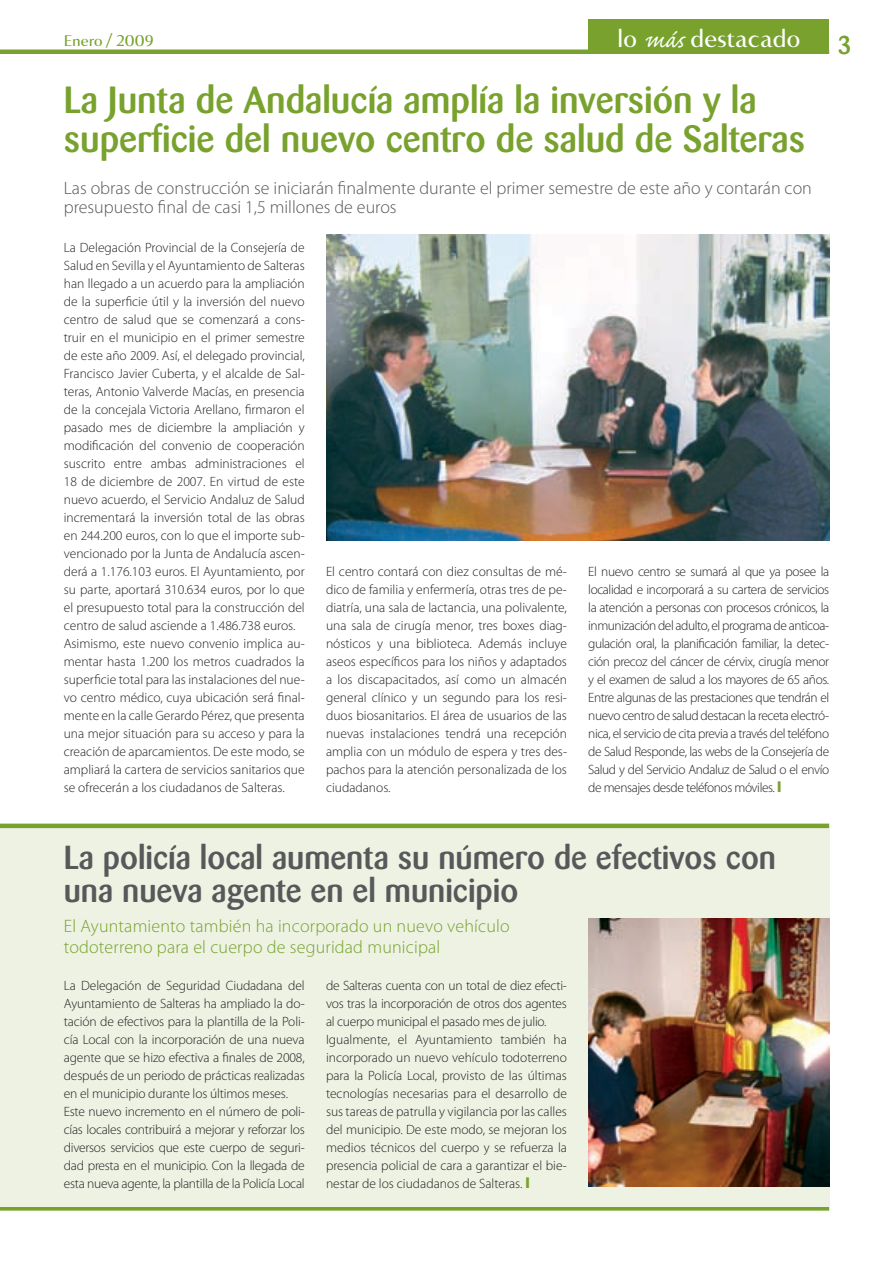
<style>
.page{position:relative;width:893px;height:1263px;background:#fff}
.page>*{position:absolute;margin:0;border:0;box-sizing:border-box;transform-origin:0 0}
.t1{font:500 37.5px/39px "Barmeno";color:#78a22d}
.t2{font:500 33px/33px "Barmeno";color:#57585a}
.t3{font:500 25.5px "Barmeno";color:#78a22d}
.t4{font:500 24px "Accent Graphic";color:#fff}
.t5{font:300 18px/19.5px "Myriad Pro";color:#57585a}
.t6{font:300 18px/21px "Myriad Pro";letter-spacing:.01em;color:#78a22d}
.t7{font:500 15px "Accent Graphic";color:#78a22d}
.t8{font:300 13.5px/18px "Myriad Pro";color:#231f20}
.s1{font-family:"Caflisch Script Pro";font-weight:400;font-size:30px}
.s2{font-weight:900;font-size:15px;color:#78a22d}
</style>
<div class="page">
<hr style="left:0;top:50px;width:829px;height:4px;background:#78a22d">
<div style="left:0;top:1206px;width:829px;height:5px;background:#78a22d"></div>
<div style="left:0;top:828px;width:829px;height:378px;background:#edf2e3"></div>
<div style="left:588px;top:20px;width:241px;height:34px;background:#78a22d"></div>
<img style="left:326px;top:234px;width:503px;height:306px">
<hr style="left:0;top:824px;width:829px;height:4px;background:#78a22d">
<img style="left:588px;top:918px;width:241px;height:268px">
<h3 class="t4" style="left:617px;top:24px;width:185px">lo <span class="s1">más</span> destacado</h3>
<p class="t7" style="left:64px;top:31px;width:92px">Enero / 2009</p>
<h3 class="t3" style="left:838px;top:30px;width:15px">3</h3>
<h1 class="t1" style="left:64px;top:81px;width:743px">La Junta de Andalucía amplía la inversión y la superficie del nuevo centro de salud de Salteras</h1>
<h3 class="t5" style="left:64px;top:178px;width:750px">Las obras de construcción se iniciarán finalmente durante el primer semestre de este año y contarán con presupuesto final de casi 1,5 millones de euros</h3>
<p class="t8" style="left:64px;top:239px;width:242px">La Delegación Provincial de la Consejería de Salud en Sevilla y el Ayuntamiento de Salteras han llegado a un acuerdo para la ampliación de la superficie útil y la inversión del nuevo centro de salud que se comenzará a cons&shy;truir en el municipio en el primer semestre de este año 2009. Así, el delegado provincial, Francisco Javier Cuberta, y el alcalde de Sal&shy;teras, Antonio Valverde Macías, en presencia de la concejala Victoria Arellano, firmaron el pasado mes de diciembre la ampliación y modificación del convenio de cooperación suscrito entre ambas administraciones el 18 de diciembre de 2007. En virtud de este nuevo acuerdo, el Servicio Andaluz de Salud incrementará la inversión total de las obras en 244.200 euros, con lo que el importe sub&shy;vencionado por la Junta de Andalucía ascen&shy;derá a 1.176.103 euros. El Ayuntamiento, por su parte, aportará 310.634 euros, por lo que el presupuesto total para la construcción del centro de salud asciende a 1.486.738 euros.<br>Asimismo, este nuevo convenio implica au&shy;mentar hasta 1.200 los metros cuadrados la superficie total para las instalaciones del nue&shy;vo centro médico, cuya ubicación será final&shy;mente en la calle Gerardo Pérez, que presenta una mejor situación para su acceso y para la creación de aparcamientos. De este modo, se ampliará la cartera de servicios sanitarios que se ofrecerán a los ciudadanos de Salteras.</p>
<p class="t8" style="left:326px;top:563px;width:242px;text-align:justify">El centro contará con diez consultas de mé&shy;dico de familia y enfermería, otras tres de pe&shy;diatría, una sala de lactancia, una polivalente, una sala de cirugía menor, tres boxes diag&shy;nósticos y una biblioteca. Además incluye aseos específicos para los niños y adaptados a los discapacitados, así como un almacén general clínico y un segundo para los resi&shy;duos biosanitarios. El área de usuarios de las nuevas instalaciones tendrá una recepción amplia con un módulo de espera y tres des&shy;pachos para la atención personalizada de los ciudadanos.</p>
<p class="t8" style="left:588px;top:563px;width:242px;text-align:justify">El nuevo centro se sumará al que ya posee la localidad e incorporará a su cartera de servicios la atención a personas con procesos crónicos, la inmunización del adulto, el programa de anticoa&shy;gulación oral, la planificación familiar, la detec&shy;ción precoz del cáncer de cérvix, cirugía menor y el examen de salud a los mayores de 65 años.<br>Entre algunas de las prestaciones que tendrán el nuevo centro de salud destacan la receta electró&shy;nica, el servicio de cita previa a través del teléfono de Salud Responde, las webs de la Consejería de Salud y del Servicio Andaluz de Salud o el envío de mensajes desde teléfonos móviles. <span class="s2">l</span></p>
<h2 class="t2" style="left:64px;top:841px;width:714px">La policía local aumenta su número de efectivos con una nueva agente en el municipio</h2>
<h3 class="t6" style="left:64px;top:915px;width:447px">El Ayuntamiento también ha incorporado un nuevo vehículo todoterreno para el cuerpo de seguridad municipal</h3>
<p class="t8" style="left:64px;top:977px;width:242px">La Delegación de Seguridad Ciudadana del Ayuntamiento de Salteras ha ampliado la do&shy;tación de efectivos para la plantilla de la Poli&shy;cía Local con la incorporación de una nueva agente que se hizo efectiva a finales de 2008, después de un periodo de prácticas realizadas en el municipio durante los últimos meses.<br>Este nuevo incremento en el número de poli&shy;cías locales contribuirá a mejorar y reforzar los diversos servicios que este cuerpo de seguri&shy;dad presta en el municipio. Con la llegada de esta nueva agente, la plantilla de la Policía Local</p>
<p class="t8" style="left:326px;top:977px;width:242px">de Salteras cuenta con un total de diez efecti&shy;vos tras la incorporación de otros dos agentes al cuerpo municipal el pasado mes de julio.<br>Igualmente, el Ayuntamiento también ha incorporado un nuevo vehículo todoterreno para la Policía Local, provisto de las últimas tecnologías necesarias para el desarrollo de sus tareas de patrulla y vigilancia por las calles del municipio. De este modo, se mejoran los medios técnicos del cuerpo y se refuerza la presencia policial de cara a garantizar el bie&shy;nestar de los ciudadanos de Salteras. <span class="s2">l</span></p>
</div>
